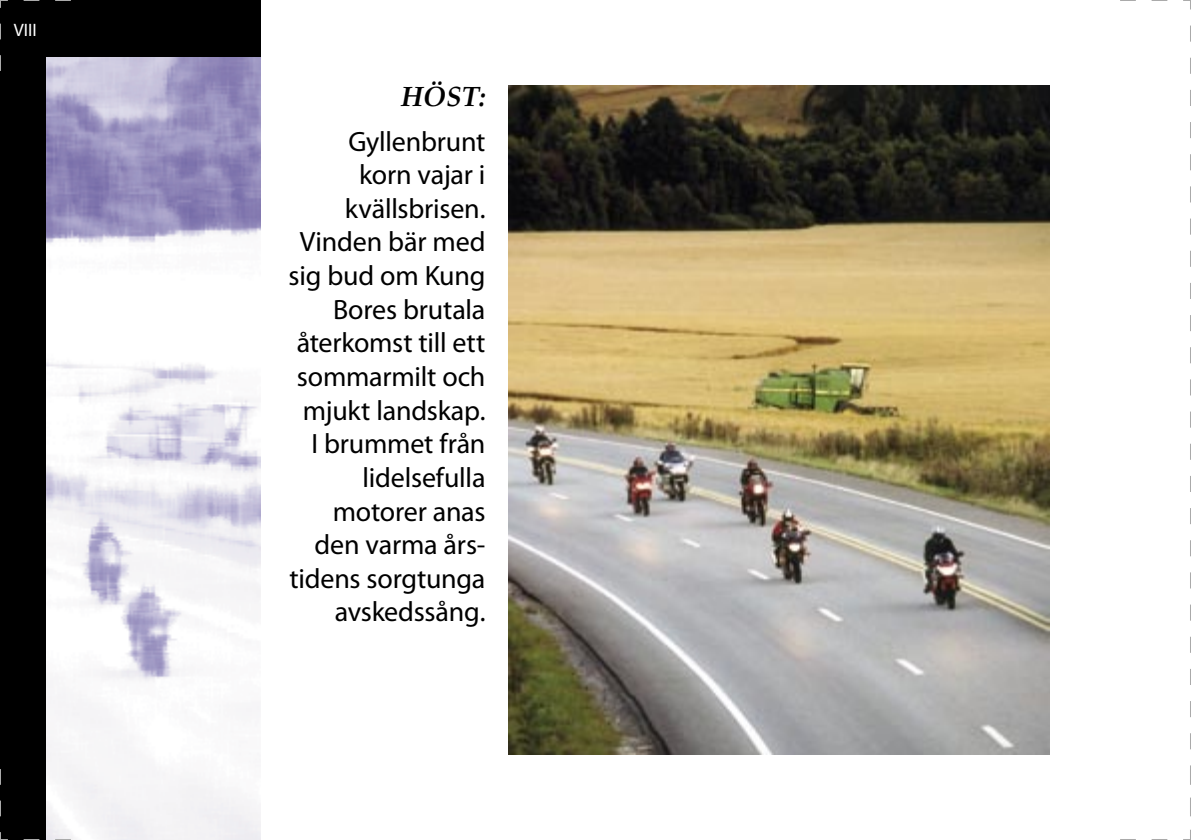
<style>
.page{position:relative;width:1191px;height:840px;background:#fff}
.page>*{position:absolute;margin:0;border:0;box-sizing:border-box;transform-origin:0 0}
.t1{font:italic 500 28px/33.6px "Palatino";letter-spacing:-.01em;color:#000;text-align:right}
.t2{font:italic 700 28px "Palatino";color:#000}
.Brødtext_2{font:300 18px "Palatino";color:#fff}
</style>
<div class="page">
<img style="left:45px;top:57px;width:216px;height:782px">
<div style="left:0;top:0;width:45px;height:839px;background:#000"></div>
<div style="left:0;top:0;width:261px;height:57px;background:#000"></div>
<img style="left:508px;top:85px;width:541px;height:669px">
<svg style="left:0;top:0;width:71px;height:71px"></svg>
<svg style="left:0;top:768px;width:71px;height:71px"></svg>
<svg style="left:1120px;top:0;width:71px;height:839px"></svg>
<p class="Brødtext_2" style="left:14px;top:21px;width:24px">VIII</p>
<p class="t2" style="left:401px;top:80px;width:86px">HÖST:</p>
<p class="t1" style="left:289px;top:125px;width:198px">Gyllenbrunt<br>korn vajar i kvällsbrisen.<br>Vinden bär med sig bud om Kung<br>Bores brutala återkomst till ett sommarmilt och mjukt landskap.<br>I brummet från lidelsefulla motorer anas den varma års&shy;tidens sorgtunga avskedssång.</p>
</div>
